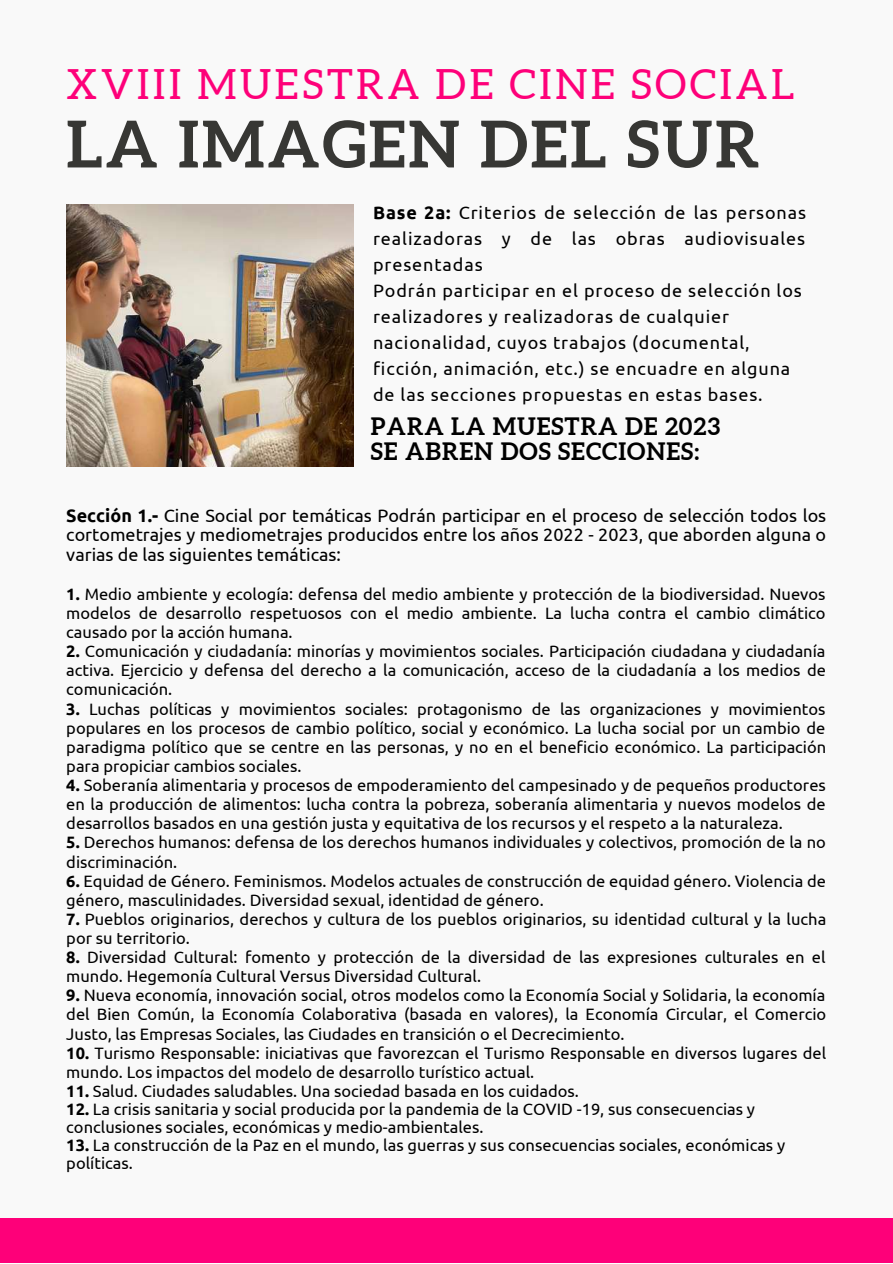
<style>
.page{position:relative;width:893px;height:1264px;background:#fff}
.page>*{position:absolute;margin:0;border:0;box-sizing:border-box;transform-origin:0 0}
.t1{font:700 64.65px "Aleo";letter-spacing:.04em;color:#373734}
.t2{font:41.55px "Aleo";letter-spacing:.08em;color:#fe0079}
.t3{font:700 24px/24.8px "Aleo";letter-spacing:.04em;color:#000}
.t4{font:18px/25.8px "Ubuntu";letter-spacing:.05em;color:#000;text-align:justify}
.t5{font:16.5px/19px "Ubuntu";color:#000}
.s1{font-weight:700}
</style>
<div class="page">
<div style="left:0;top:0;width:892px;height:1262px;background:#f9f9f9"></div>
<img style="left:66px;top:204px;width:287px;height:262px">
<div style="left:0;top:1217px;width:892px;height:45px;background:#fe0079"></div>
<h2 class="t2" style="left:66px;top:61px;width:730px">XVIII MUESTRA DE CINE SOCIAL</h2>
<h1 class="t1" style="left:66px;top:107px;width:694px">LA IMAGEN DEL SUR</h1>
<p class="t4" style="left:373px;top:200px;width:434px;text-align:left"><span class="s1">Base 2a:</span> Criterios de selección de las personas realizadoras y de las obras audiovisuales presentadas<br>Podrán participar en el proceso de selección los realizadores y realizadoras de cualquier nacionalidad, cuyos trabajos (documental, ficción, animación, etc.) se encuadre en alguna de las secciones propuestas en estas bases.</p>
<h3 class="t3" style="left:371px;top:414px;width:351px">PARA LA MUESTRA DE 2023<br>SE ABREN DOS SECCIONES:</h3>
<p class="t4" style="left:66px;top:506px;width:761px;line-height:19px"><span class="s1">Sección 1.-</span> Cine Social por temáticas Podrán participar en el proceso de selección todos los cortometrajes y mediometrajes producidos entre los años 2022 - 2023, que aborden alguna o varias de las siguientes temáticas:</p>
<p class="t5" style="left:66px;top:584px;width:760px;text-align:justify"><span class="s1">1.</span> Medio ambiente y ecología: defensa del medio ambiente y protección de la biodiversidad. Nuevos modelos de desarrollo respetuosos con el medio ambiente. La lucha contra el cambio climático causado por la acción humana.</p>
<p class="t5" style="left:66px;top:641px;width:761px;text-align:justify"><span class="s1">2.</span> Comunicación y ciudadanía: minorías y movimientos sociales. Participación ciudadana y ciudadanía activa. Ejercicio y defensa del derecho a la comunicación, acceso de la ciudadanía a los medios de comunicación.</p>
<p class="t5" style="left:66px;top:699px;width:761px;text-align:justify"><span class="s1">3.</span> Luchas políticas y movimientos sociales: protagonismo de las organizaciones y movimientos populares en los procesos de cambio político, social y económico. La lucha social por un cambio de paradigma político que se centre en las personas, y no en el beneficio económico. La participación para propiciar cambios sociales.</p>
<p class="t5" style="left:66px;top:775px;width:761px;text-align:justify"><span class="s1">4.</span> Soberanía alimentaria y procesos de empoderamiento del campesinado y de pequeños productores en la producción de alimentos: lucha contra la pobreza, soberanía alimentaria y nuevos modelos de desarrollos basados en una gestión justa y equitativa de los recursos y el respeto a la naturaleza.</p>
<p class="t5" style="left:66px;top:832px;width:761px"><span class="s1">5.</span> Derechos humanos: defensa de los derechos humanos individuales y colectivos, promoción de la no discriminación.</p>
<p class="t5" style="left:66px;top:871px;width:761px"><span class="s1">6.</span> Equidad de Género. Feminismos. Modelos actuales de construcción de equidad género. Violencia de género, masculinidades. Diversidad sexual, identidad de género.</p>
<p class="t5" style="left:66px;top:909px;width:761px"><span class="s1">7.</span> Pueblos originarios, derechos y cultura de los pueblos originarios, su identidad cultural y la lucha por su territorio.</p>
<p class="t5" style="left:66px;top:947px;width:760px"><span class="s1">8.</span> Diversidad Cultural: fomento y protección de la diversidad de las expresiones culturales en el mundo. Hegemonía Cultural Versus Diversidad Cultural.</p>
<p class="t5" style="left:66px;top:985px;width:761px;text-align:justify"><span class="s1">9.</span> Nueva economía, innovación social, otros modelos como la Economía Social y Solidaria, la economía del Bien Común, la Economía Colaborativa (basada en valores), la Economía Circular, el Comercio Justo, las Empresas Sociales, las Ciudades en transición o el Decrecimiento.</p>
<p class="t5" style="left:66px;top:1043px;width:761px"><span class="s1">10.</span> Turismo Responsable: iniciativas que favorezcan el Turismo Responsable en diversos lugares del mundo. Los impactos del modelo de desarrollo turístico actual.</p>
<p class="t5" style="left:66px;top:1081px;width:514px"><span class="s1">11.</span> Salud. Ciudades saludables. Una sociedad basada en los cuidados.</p>
<p class="t5" style="left:66px;top:1099px;width:690px;line-height:18px"><span class="s1">12.</span> La crisis sanitaria y social producida por la pandemia de la COVID -19, sus consecuencias y conclusiones sociales, económicas y medio-ambientales.</p>
<p class="t5" style="left:66px;top:1135px;width:720px;line-height:18px"><span class="s1">13.</span> La construcción de la Paz en el mundo, las guerras y sus consecuencias sociales, económicas y políticas.</p>
</div>
